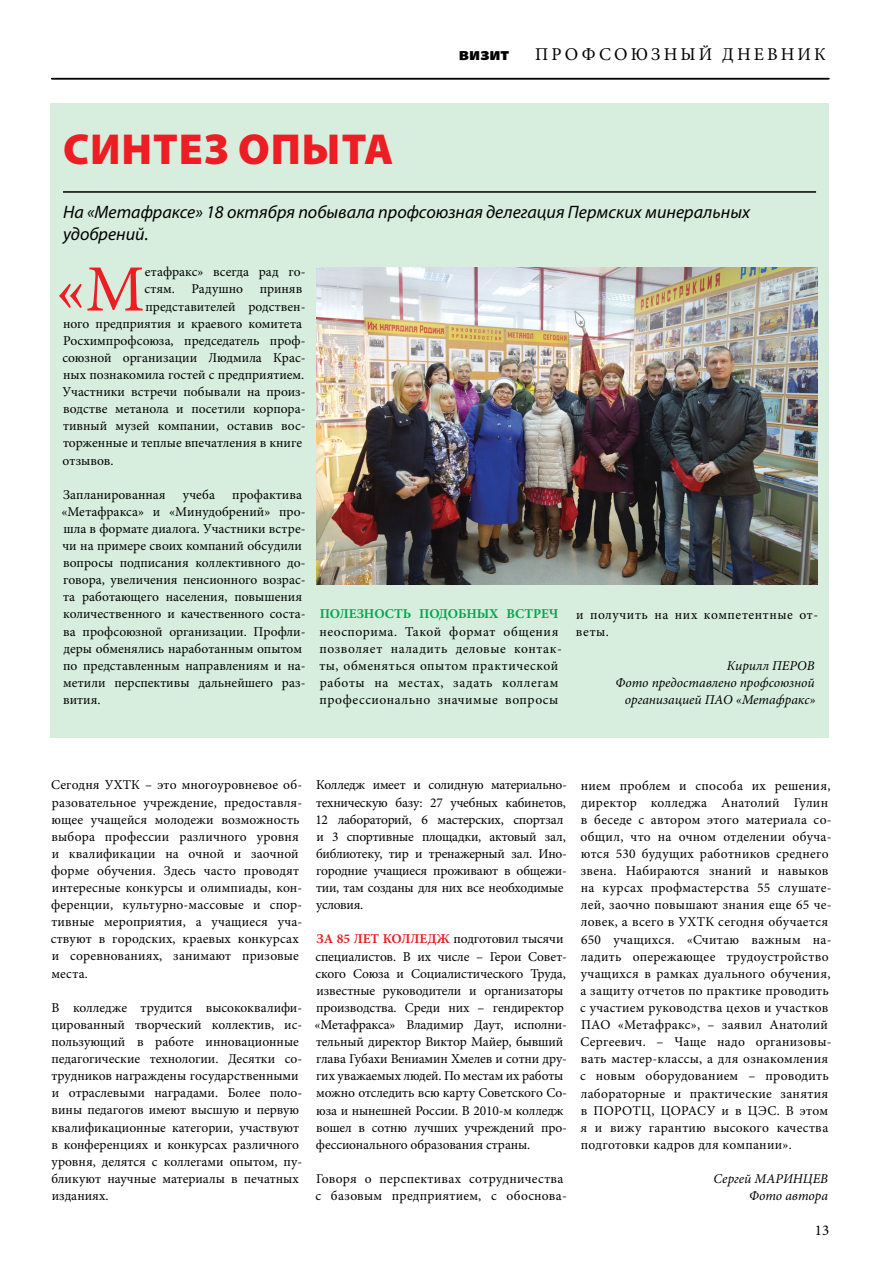
<style>
.page{position:relative;width:893px;height:1263px;background:#fff}
.page>*{position:absolute;margin:0;border:0;box-sizing:border-box;transform-origin:0 0}
.t1{font:66.15px "Minion Pro";color:#ed1d24}
.t2{font:900 43.5px "Myriad Pro";color:#ed1d24}
.t3{font:italic 18px/21.6px "Myriad Pro";color:#000}
.t4{font:18px "Minion Pro";letter-spacing:.17em;color:#000}
.t5{font:900 18px "Myriad Pro";color:#000}
.t6{font:15px "Minion Pro";color:#000}
.t7{font:13.5px/17.1px "Minion Pro";letter-spacing:.005em;color:#000}
.t8{font:13.5px/17.1px "Minion Pro";letter-spacing:-.02em;color:#000}
.t9{font:13.5px/17.1px "Minion Pro";letter-spacing:.04em;color:#000}
.t10{font:italic 13.5px/17.1px "Minion Pro";color:#000;text-align:right}
.t11{font:700 13.5px "Minion Pro";letter-spacing:-.01em;color:#00a651}
.s1{font-weight:700;color:#ed1d24}
</style>
<div class="page">
<hr style="left:52px;top:78px;width:778px;height:1px;background:#000">
<div style="left:50px;top:104px;width:778px;height:634px;background:#d7eddd"></div>
<hr style="left:51px;top:78px;width:777px;height:1px;background:#000">
<hr style="left:63px;top:191px;width:753px;height:2px;background:#000">
<img style="left:316px;top:267px;width:501px;height:317px">
<h2 class="t2" style="left:63px;top:120px;width:55px">Синтез</h2>
<h2 class="t2" style="left:238px;top:120px;width:130px">опыта</h2>
<h3 class="t5" style="left:459px;top:42px;width:52px">визит</h3>
<h3 class="t4" style="left:535px;top:42px;width:292px">ПРОФСОЮЗНЫЙ ДНЕВНИК</h3>
<h3 class="t3" style="left:63px;top:201px;width:688px">На «Метафраксе» 18 октября побывала профсоюзная делегация Пермских минеральных удобрений.</h3>
<h1 class="t1" style="left:56px;top:245px;width:90px">«М</h1>
<p class="t7" style="left:145px;top:264px;width:162px">етафракс» всегда рад го‑</p>
<p class="t7" style="left:145px;top:281px;width:159px">стям. Радушно приняв</p>
<p class="t7" style="left:145px;top:298px;width:162px">представителей родствен‑</p>
<p class="t7" style="left:63px;top:315px;width:240px">ного предприятия и краевого комитета</p>
<p class="t7" style="left:63px;top:332px;width:242px">Росхимпрофсоюза, председатель проф-</p>
<p class="t7" style="left:62px;top:349px;width:245px">союзной организации Людмила Крас‑</p>
<p class="t7" style="left:63px;top:366px;width:243px">ных познакомила гостей с предприятием.</p>
<p class="t7" style="left:62px;top:383px;width:245px">Участники встречи побывали на произ‑</p>
<p class="t7" style="left:63px;top:400px;width:244px">водстве метанола и посетили корпора‑</p>
<p class="t7" style="left:63px;top:417px;width:244px">тивный музей компании, оставив вос‑</p>
<p class="t7" style="left:63px;top:435px;width:241px">торженные и теплые впечатления в книге</p>
<p class="t7" style="left:63px;top:452px;width:52px">отзывов.</p>
<p class="t7" style="left:63px;top:486px;width:104px">Запланированная</p>
<p class="t7" style="left:183px;top:486px;width:34px">учеба</p>
<p class="t7" style="left:62px;top:486px;width:246px;text-indent:171px">профактива «Метафракса» и «Минудобрений» про‑ шла в формате диалога. Участники встре‑ чи на примере своих компаний обсудили вопросы подписания коллективного до‑ говора, увеличения пенсионного возрас‑ та работающего населения, повышения количественного и качественного соста‑ ва профсоюзной организации. Профли‑ деры обменялись наработанным опытом по представленным направлениям и на‑ метили перспективы дальнейшего раз‑ вития.</p>
<p class="t11" style="left:320px;top:605px;width:240px">Полезность подобных встреч</p>
<p class="t9" style="left:319px;top:623px;width:244px">неоспорима. Такой формат общения позволяет наладить деловые контак‑ ты, обменяться опытом практической работы на местах, задать коллегам профессионально значимые вопросы</p>
<p class="t9" style="left:576px;top:606px;width:244px">и получить на них компетентные от‑ веты.</p>
<p class="t10" style="left:616px;top:657px;width:201px">Кирилл ПЕРОВ<br>Фото предоставлено профсоюзной организацией ПАО «Метафракс»</p>
<p class="t7" style="left:51px;top:777px;width:253px">Сегодня УХТК – это многоуровневое об‑ разовательное учреждение, предоставля‑ ющее учащейся молодежи возможность выбора профессии различного уровня и квалификации на очной и заочной форме обучения. Здесь часто проводят интересные конкурсы и олимпиады, кон‑ ференции, культурно-массовые и спор‑ тивные мероприятия, а учащиеся уча‑ ствуют в городских, краевых конкурсах и соревнованиях, занимают призовые места.</p>
<p class="t7" style="left:51px;top:999px;width:252px">В колледже трудится высококвалифи‑ цированный творческий коллектив, ис‑ пользующий в работе инновационные педагогические технологии. Десятки со‑ трудников награждены государственными и отраслевыми наградами. Более поло‑ вины педагогов имеют высшую и первую квалификационные категории, участвуют в конференциях и конкурсах различного уровня, делятся с коллегами опытом, пу‑ бликуют научные материалы в печатных изданиях.</p>
<p class="t8" style="left:315px;top:777px;width:253px">Колледж имеет и солидную материально&shy;техническую базу: 27 учебных кабинетов, 12 лабораторий, 6 мастерских, спортзал и 3 спортивные площадки, актовый зал, библиотеку, тир и тренажерный зал. Ино‑ городние учащиеся проживают в общежи‑ тии, там созданы для них все необходимые условия.</p>
<p class="t7" style="left:315px;top:931px;width:254px"><span class="s1">За 85 лет колледж</span> подготовил тысячи специалистов. В их числе – Герои Совет‑ ского Союза и Социалистического Труда, известные руководители и организаторы производства. Среди них – гендиректор «Метафракса» Владимир Даут, исполни‑ тельный директор Виктор Майер, бывший глава Губахи Вениамин Хмелев и сотни дру‑ гих уважаемых людей. По местам их работы можно отследить всю карту Советского Со‑ юза и нынешней России. В 2010‑м колледж вошел в сотню лучших учреждений про‑ фессионального образования страны.</p>
<p class="t7" style="left:315px;top:1170px;width:253px">Говоря о перспективах сотрудничества с базовым предприятием, с обоснова‑</p>
<p class="t7" style="left:580px;top:777px;width:253px">нием проблем и способа их решения, директор колледжа Анатолий Гулин в беседе с автором этого материала со‑ общил, что на очном отделении обуча‑ ются 530 будущих работников среднего звена. Набираются знаний и навыков на курсах профмастерства 55 слушате‑ лей, заочно повышают знания еще 65 че‑ ловек, а всего в УХТК сегодня обучается 650 учащихся. «Считаю важным на‑ ладить опережающее трудоустройство учащихся в рамках дуального обучения, а защиту отчетов по практике проводить с участием руководства цехов и участков ПАО «Метафракс», – заявил Анатолий Сергеевич. – Чаще надо организовы‑ вать мастер-классы, а для ознакомления с новым оборудованием – проводить лабораторные и практические занятия в ПОРОТЦ, ЦОРАСУ и в ЦЭС. В этом я и вижу гарантию высокого качества подготовки кадров для компании».</p>
<p class="t10" style="left:714px;top:1170px;width:116px">Сергей МАРИНЦЕВ<br>Фото автора</p>
<p class="t6" style="left:815px;top:1220px;width:16px">13</p>
</div>
